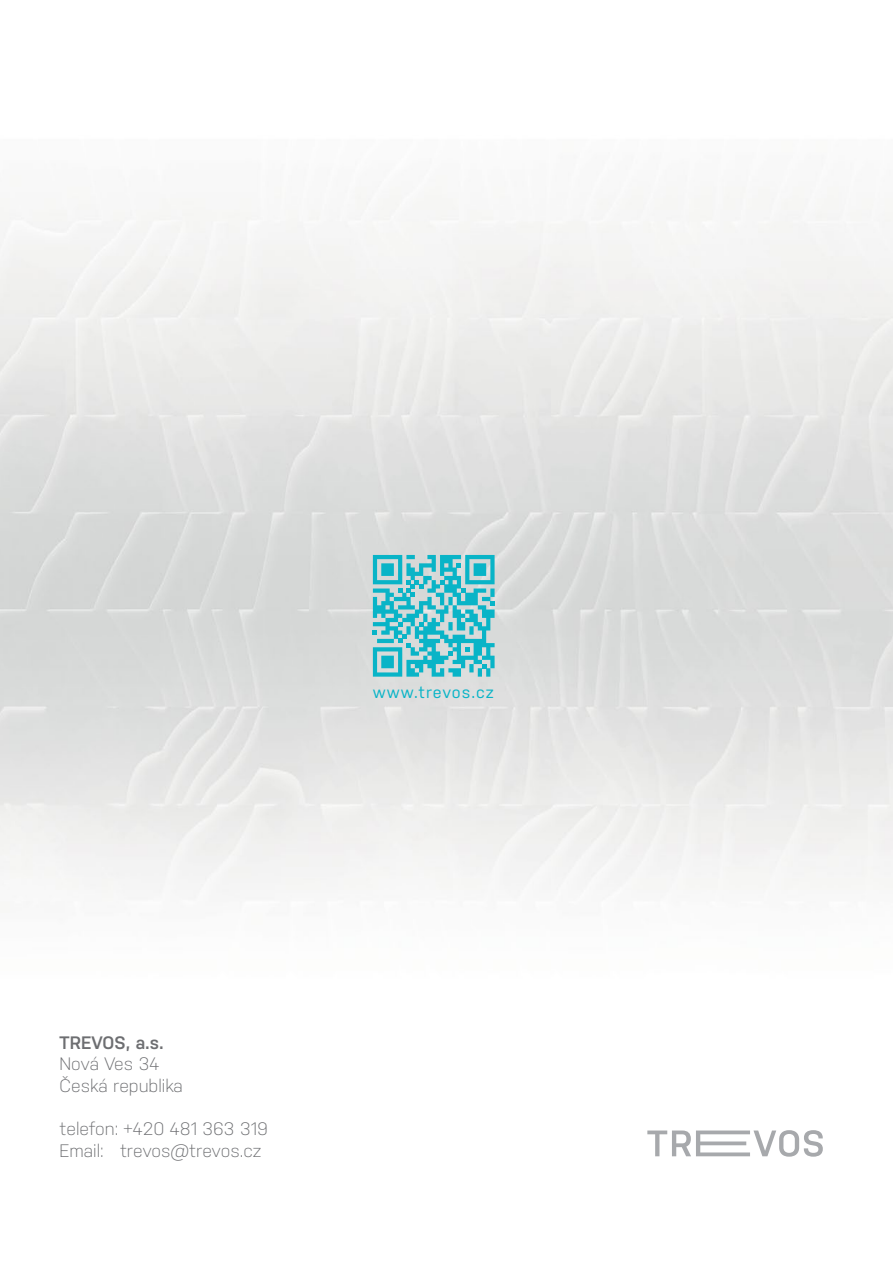
<style>
.page{position:relative;width:893px;height:1263px;background:#fff}
.page>*{position:absolute;margin:0;border:0;box-sizing:border-box;transform-origin:0 0}
.t1{font:300 18px/21.6px "Nudista";color:#6d6e71}
.t2{font:600 18px "Nudista";color:#6d6e71}
.t3{font:16.5px "Nudista";letter-spacing:.06em;color:#09b4c7}
</style>
<div class="page">
<img style="left:0;top:187px;width:893px;height:711px">
<svg style="left:373px;top:555px;width:122px;height:122px"></svg>
<svg style="left:647px;top:1130px;width:176px;height:27px"></svg>
<p class="t3" style="left:373px;top:683px;width:122px">www.trevos.cz</p>
<p class="t2" style="left:60px;top:1032px;width:106px">TREVOS, a.s.</p>
<p class="t1" style="left:60px;top:1053px;width:125px">Nová Ves 34<br>Česká republika</p>
<p class="t1" style="left:60px;top:1118px;width:210px">telefon: +420 481 363 319<br>Email: trevos@trevos.cz</p>
</div>
